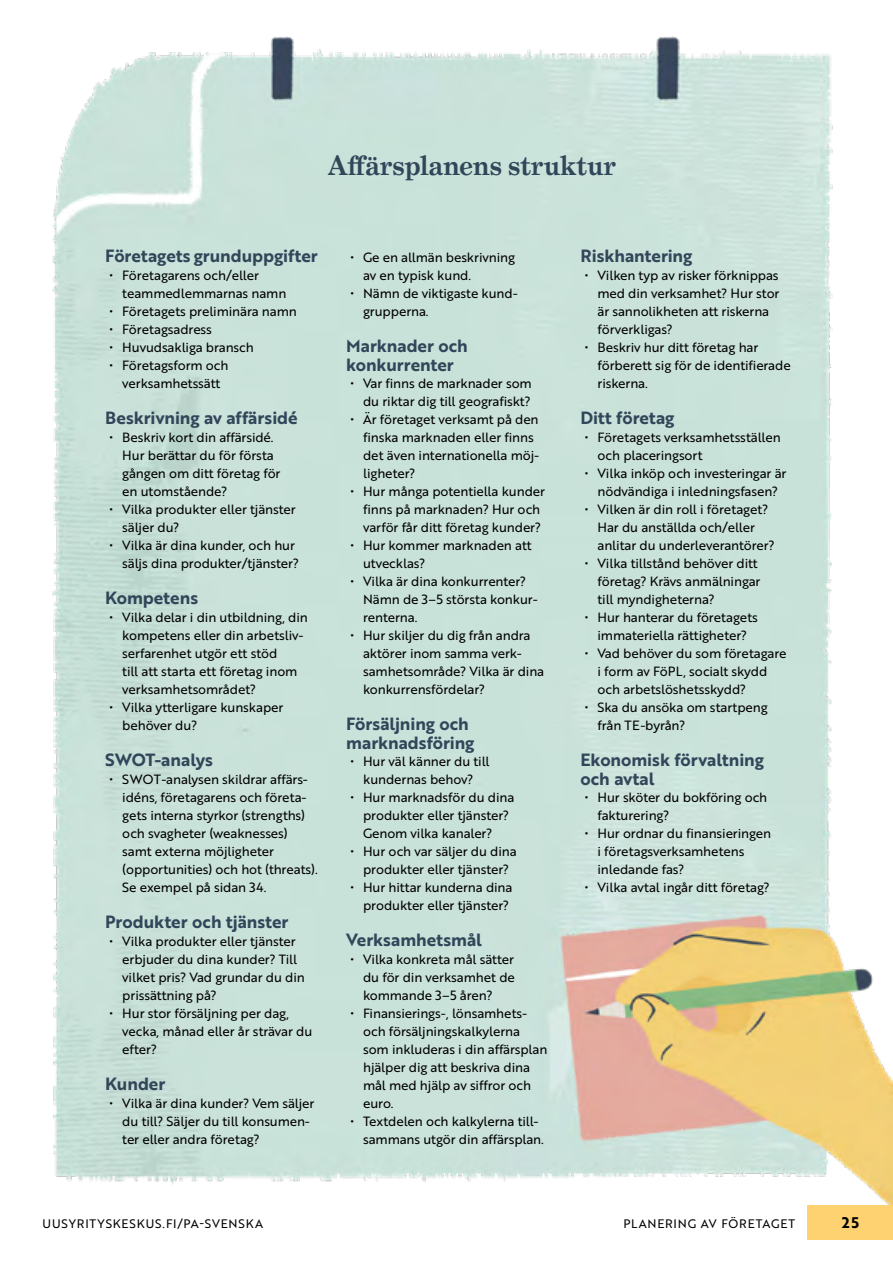
<style>
.page{position:relative;width:893px;height:1263px;background:#fff}
.page>*{position:absolute;margin:0;border:0;box-sizing:border-box;transform-origin:0 0}
._1_-_H2__Grad_18__sin{font:700 27px "Grad";letter-spacing:.01em;color:#32465a}
._4_-_VÄLIOTSIKKO__Brother_11_5__sin{font:17.25px/18.8px "Brother 1816 Bold";color:#32465a}
.t1{font:15px "Brother 1816 Bold";color:#000}
.t2{font:13.05px/18px "Brother 1816 Regular";letter-spacing:-.01em;color:#000}
.t3{font:12px "Brother 1816 Regular";letter-spacing:.065em;color:#000}
</style>
<div class="page">
<img style="left:52px;top:36px;width:840px;height:1175px">
<div style="left:808px;top:1205px;width:85px;height:34px;background:#ffd271"></div>
<h2 class="_1_-_H2__Grad_18__sin" style="left:328px;top:149px;width:289px">Affärsplanens struktur</h2>
<p class="_4_-_VÄLIOTSIKKO__Brother_11_5__sin" style="left:105px;top:246px;width:214px">Företagets grunduppgifter</p>
<p class="t2" style="left:122px;top:266px;width:166px;text-indent:-13px">• Företagarens och/eller teammedlemmarnas namn</p>
<p class="t2" style="left:110px;top:302px;width:189px">• Företagets preliminära namn</p>
<p class="t2" style="left:110px;top:320px;width:104px">• Företagsadress</p>
<p class="t2" style="left:110px;top:338px;width:146px">• Huvudsakliga bransch</p>
<p class="t2" style="left:110px;top:356px;width:120px;text-align:center">• Företagsform och verksamhetssätt</p>
<p class="_4_-_VÄLIOTSIKKO__Brother_11_5__sin" style="left:105px;top:408px;width:194px">Beskrivning av affärsidé</p>
<p class="t2" style="left:122px;top:428px;width:160px;text-indent:-13px">• Beskriv kort din affärsidé.<br>Hur berättar du för första gången om ditt företag för en utomstående?</p>
<p class="t2" style="left:122px;top:500px;width:175px;text-indent:-13px">• Vilka produkter eller tjänster säljer du?</p>
<p class="t2" style="left:122px;top:536px;width:178px;text-indent:-13px">• Vilka är dina kunder, och hur säljs dina produkter/tjänster?</p>
<p class="_4_-_VÄLIOTSIKKO__Brother_11_5__sin" style="left:105px;top:588px;width:94px">Kompetens</p>
<p class="t2" style="left:122px;top:608px;width:187px;text-indent:-13px">• Vilka delar i din utbildning, din kompetens eller din arbetsliv&shy;serfarenhet utgör ett stöd<br>till att starta ett företag inom verksamhetsområdet?</p>
<p class="t2" style="left:122px;top:698px;width:163px;text-indent:-13px">• Vilka ytterligare kunskaper behöver du?</p>
<p class="_4_-_VÄLIOTSIKKO__Brother_11_5__sin" style="left:105px;top:750px;width:109px">SWOT-analys</p>
<p class="t2" style="left:122px;top:770px;width:197px;text-indent:-13px">• SWOT-analysen skildrar affärs&shy;idéns, företagarens och företa&shy;gets interna styrkor (strengths) och svagheter (weaknesses) samt externa möjligheter (opportunities) och hot (threats).<br>Se exempel på sidan 34.</p>
<p class="_4_-_VÄLIOTSIKKO__Brother_11_5__sin" style="left:105px;top:912px;width:185px">Produkter och tjänster</p>
<p class="t2" style="left:122px;top:932px;width:184px;text-indent:-13px">• Vilka produkter eller tjänster erbjuder du dina kunder? Till vilket pris? Vad grundar du din prissättning på?</p>
<p class="t2" style="left:122px;top:1004px;width:192px;text-indent:-13px">• Hur stor försäljning per dag, vecka, månad eller år strävar du efter?</p>
<p class="_4_-_VÄLIOTSIKKO__Brother_11_5__sin" style="left:105px;top:1074px;width:62px">Kunder</p>
<p class="t2" style="left:122px;top:1094px;width:194px;text-indent:-13px">• Vilka är dina kunder? Vem säljer du till? Säljer du till konsumen&shy;ter eller andra företag?</p>
<p class="t2" style="left:363px;top:248px;width:153px;text-indent:-13px">• Ge en allmän beskrivning av en typisk kund.</p>
<p class="t2" style="left:363px;top:284px;width:155px;text-indent:-13px">• Nämn de viktigaste kund&shy;grupperna.</p>
<p class="_4_-_VÄLIOTSIKKO__Brother_11_5__sin" style="left:346px;top:336px;width:123px">Marknader och konkurrenter</p>
<p class="t2" style="left:350px;top:374px;width:183px;text-align:right">• Var finns de marknader som du riktar dig till geografiskt?</p>
<p class="t2" style="left:363px;top:410px;width:178px;text-indent:-13px">• Är företaget verksamt på den finska marknaden eller finns det även internationella möj&shy;ligheter?</p>
<p class="t2" style="left:363px;top:482px;width:183px;text-indent:-13px">• Hur många potentiella kunder finns på marknaden? Hur och varför får ditt företag kunder?</p>
<p class="t2" style="left:363px;top:536px;width:170px;text-indent:-13px">• Hur kommer marknaden att utvecklas?</p>
<p class="t2" style="left:363px;top:572px;width:176px;text-indent:-13px">• Vilka är dina konkurrenter?<br>Nämn de 3–5 största konkur&shy;renterna.</p>
<p class="t2" style="left:363px;top:626px;width:183px;text-indent:-13px">• Hur skiljer du dig från andra aktörer inom samma verk&shy;samhetsområde? Vilka är dina konkurrensfördelar?</p>
<p class="_4_-_VÄLIOTSIKKO__Brother_11_5__sin" style="left:346px;top:714px;width:130px">Försäljning och marknadsföring</p>
<p class="t2" style="left:350px;top:752px;width:141px;text-align:center">• Hur väl känner du till kundernas behov?</p>
<p class="t2" style="left:363px;top:788px;width:153px;text-indent:-13px">• Hur marknadsför du dina produkter eller tjänster?<br>Genom vilka kanaler?</p>
<p class="t2" style="left:350px;top:842px;width:168px;text-align:center">• Hur och var säljer du dina produkter eller tjänster?</p>
<p class="t2" style="left:350px;top:878px;width:164px;text-align:right">• Hur hittar kunderna dina produkter eller tjänster?</p>
<p class="_4_-_VÄLIOTSIKKO__Brother_11_5__sin" style="left:346px;top:930px;width:137px">Verksamhetsmål</p>
<p class="t2" style="left:363px;top:950px;width:153px;text-align:justify;text-indent:-13px">• Vilka konkreta mål sätter du för din verksamhet de kommande 3–5 åren?</p>
<p class="t2" style="left:363px;top:1004px;width:186px;text-indent:-13px">• Finansierings-, lönsamhets&shy;och försäljningskalkylerna som inkluderas i din affärsplan hjälper dig att beskriva dina mål med hjälp av siffror och euro.</p>
<p class="t2" style="left:363px;top:1112px;width:182px;text-indent:-13px">• Textdelen och kalkylerna till&shy;sammans utgör din affärsplan.</p>
<p class="_4_-_VÄLIOTSIKKO__Brother_11_5__sin" style="left:580px;top:246px;width:113px">Riskhantering</p>
<p class="t2" style="left:597px;top:266px;width:183px;text-indent:-13px">• Vilken typ av risker förknippas med din verksamhet? Hur stor är sannolikheten att riskerna förverkligas?</p>
<p class="t2" style="left:597px;top:338px;width:195px;text-indent:-13px">• Beskriv hur ditt företag har förberett sig för de identifierade riskerna.</p>
<p class="_4_-_VÄLIOTSIKKO__Brother_11_5__sin" style="left:580px;top:408px;width:96px">Ditt företag</p>
<p class="t2" style="left:597px;top:428px;width:185px;text-indent:-13px">• Företagets verksamhetsställen och placeringsort</p>
<p class="t2" style="left:585px;top:464px;width:203px;text-align:center">• Vilka inköp och investeringar är nödvändiga i inledningsfasen?</p>
<p class="t2" style="left:597px;top:500px;width:179px;text-indent:-13px">• Vilken är din roll i företaget?<br>Har du anställda och/eller anlitar du underleverantörer?</p>
<p class="t2" style="left:597px;top:554px;width:165px;text-indent:-13px">• Vilka tillstånd behöver ditt företag? Krävs anmälningar till myndigheterna?</p>
<p class="t2" style="left:585px;top:608px;width:175px;text-align:center">• Hur hanterar du företagets immateriella rättigheter?</p>
<p class="t2" style="left:597px;top:644px;width:191px;text-indent:-13px">• Vad behöver du som företagare i form av FöPL, socialt skydd och arbetslöshetsskydd?</p>
<p class="t2" style="left:597px;top:698px;width:172px;text-indent:-13px">• Ska du ansöka om startpeng från TE-byrån?</p>
<p class="_4_-_VÄLIOTSIKKO__Brother_11_5__sin" style="left:580px;top:750px;width:185px">Ekonomisk förvaltning och avtal</p>
<p class="t2" style="left:597px;top:788px;width:171px;text-indent:-13px">• Hur sköter du bokföring och fakturering?</p>
<p class="t2" style="left:597px;top:824px;width:175px;text-indent:-13px">• Hur ordnar du finansieringen i företagsverksamhetens inledande fas?</p>
<p class="t2" style="left:585px;top:878px;width:187px">• Vilka avtal ingår ditt företag?</p>
<p class="t3" style="left:43px;top:1215px;width:222px">UUSYRITYSKESKUS.FI/PA-SVENSKA</p>
<p class="t3" style="left:623px;top:1215px;width:173px">PLANERING AV FÖRETAGET</p>
<p class="t1" style="left:842px;top:1211px;width:19px">25</p>
</div>
